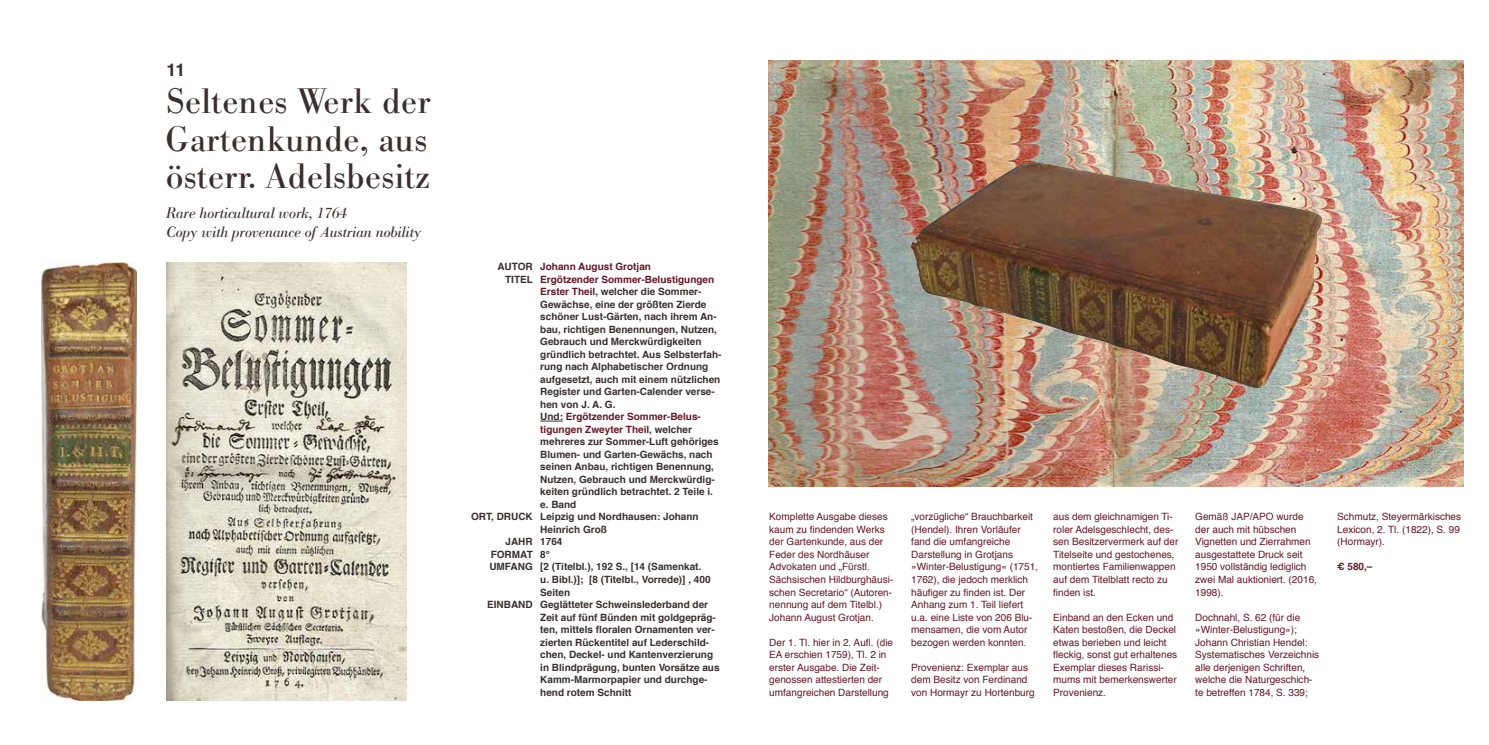
<style>
.page{position:relative;width:1489px;height:745px;background:#fff}
.page>*{position:absolute;margin:0;border:0;box-sizing:border-box;transform-origin:0 0}
.t1{font:35px/37.5px "Modern Bodoni";letter-spacing:.02em;color:#3b2f2e;text-align:justify}
.t2{font:700 17.5px "Helvetica";color:#3b2f2e}
.t3{font:italic 15px/18.8px "Modern Bodoni";color:#3b2f2e}
.t4{font:10px/12.5px "Helvetica";color:#651825}
.t5{font:700 10px "Helvetica";color:#3b2f2e}
.t6{font:700 10px "Helvetica";color:#651825}
.s1{color:#3b2f2e}
.s2{color:#651825}
</style>
<div class="page">
<img style="left:768px;top:61px;width:694px;height:425px">
<svg style="left:540px;top:420px;width:23px;height:1px"></svg>
<img style="left:167px;top:263px;width:240px;height:437px">
<img style="left:41px;top:262px;width:96px;height:438px">
<img style="left:911px;top:162px;width:411px;height:225px">
<h2 class="t2" style="left:167px;top:55px;width:20px">11</h2>
<h1 class="t1" style="left:167px;top:83px;width:266px">Seltenes Werk der Gartenkunde, aus österr. Adelsbesitz</h1>
<h3 class="t3" style="left:167px;top:204px;width:256px">Rare horticultural work, 1764<br>Copy with provenance of Austrian nobility</h3>
<p class="t6" style="left:497px;top:258px;width:155px"><span class="s1">AUTOR</span> Johann August Grotjan</p>
<p class="t6" style="left:505px;top:271px;width:211px"><span class="s1">TITEL</span> Ergötzender Sommer-Belustigungen</p>
<p class="t5" style="left:540px;top:283px;width:163px"><span class="s2">Erster Theil</span>, welcher die Sommer-</p>
<p class="t5" style="left:540px;top:296px;width:168px">Gewächse, eine der größten Zierde</p>
<p class="t5" style="left:540px;top:308px;width:178px">schöner Lust-Gärten, nach ihrem An-</p>
<p class="t5" style="left:540px;top:321px;width:178px">bau, richtigen Benennungen, Nutzen,</p>
<p class="t5" style="left:540px;top:333px;width:163px">Gebrauch und Merckwürdigkeiten</p>
<p class="t5" style="left:540px;top:346px;width:183px">gründlich betrachtet. Aus Selbsterfah-</p>
<p class="t5" style="left:540px;top:358px;width:169px">rung nach Alphabetischer Ordnung</p>
<p class="t5" style="left:540px;top:371px;width:182px">aufgesetzt, auch mit einem nützlichen</p>
<p class="t5" style="left:540px;top:383px;width:176px">Register und Garten-Calender verse-</p>
<p class="t5" style="left:540px;top:396px;width:77px">hen von J. A. G.</p>
<p class="t6" style="left:540px;top:408px;width:162px"><span class="s1">Und:</span> Ergötzender Sommer-Belus-</p>
<p class="t6" style="left:540px;top:421px;width:153px">tigungen Zweyter Theil<span class="s1">, welcher</span></p>
<p class="t5" style="left:540px;top:433px;width:180px">mehreres zur Sommer-Luft gehöriges</p>
<p class="t5" style="left:540px;top:446px;width:174px">Blumen- und Garten-Gewächs, nach</p>
<p class="t5" style="left:540px;top:458px;width:175px">seinen Anbau, richtigen Benennung,</p>
<p class="t5" style="left:540px;top:471px;width:176px">Nutzen, Gebrauch und Merckwürdig-</p>
<p class="t5" style="left:540px;top:483px;width:174px">keiten gründlich betrachtet. 2 Teile i.</p>
<p class="t5" style="left:540px;top:496px;width:38px">e. Band</p>
<p class="t5" style="left:471px;top:508px;width:229px">ORT, DRUCK Leipzig und Nordhausen: Johann</p>
<p class="t5" style="left:540px;top:521px;width:68px">Heinrich Groß</p>
<p class="t5" style="left:505px;top:533px;width:58px">JAHR 1764</p>
<p class="t5" style="left:490px;top:546px;width:61px">FORMAT 8°</p>
<p class="t5" style="left:489px;top:558px;width:213px">UMFANG [2 (Titelbl.), 192 S., [14 (Samenkat.</p>
<p class="t5" style="left:540px;top:571px;width:172px">u. Bibl.)]; [8 (Titelbl., Vorrede)] , 400</p>
<p class="t5" style="left:540px;top:583px;width:32px">Seiten</p>
<p class="t5" style="left:487px;top:596px;width:222px">EINBAND Geglätteter Schweinslederband der</p>
<p class="t5" style="left:540px;top:608px;width:177px">Zeit auf fünf Bünden mit goldgepräg-</p>
<p class="t5" style="left:540px;top:621px;width:176px">ten, mittels floralen Ornamenten ver-</p>
<p class="t5" style="left:540px;top:633px;width:170px">zierten Rückentitel auf Lederschild-</p>
<p class="t5" style="left:540px;top:646px;width:174px">chen, Deckel- und Kantenverzierung</p>
<p class="t5" style="left:540px;top:658px;width:181px">in Blindprägung, bunten Vorsätze aus</p>
<p class="t5" style="left:540px;top:671px;width:169px">Kamm-Marmorpapier und durchge-</p>
<p class="t5" style="left:540px;top:683px;width:93px">hend rotem Schnitt</p>
<p class="t4" style="left:769px;top:510px;width:125px">Komplette Ausgabe dieses kaum zu findenden Werks der Gartenkunde, aus der<br>Feder des Nordhäuser<br>Advokaten und „Fürstl.<br>Sächsischen Hildburghäusi&shy;schen Secretario“ (Autoren&shy;nennung auf dem Titelbl.)<br>Johann August Grotjan.</p>
<p class="t4" style="left:769px;top:635px;width:125px">Der 1. Tl. hier in 2. Aufl. (die<br>EA erschien 1759), Tl. 2 in erster Ausgabe. Die Zeit&shy;genossen attestierten der umfangreichen Darstellung</p>
<p class="t4" style="left:911px;top:510px;width:128px">„vorzügliche“ Brauchbarkeit (Hendel). I hren Vorläufer fand die umfangreiche<br>Darstellung in Grotjans »Winter-Belustigung« (1751,<br>1762), die jedoch merklich häufiger zu finden ist. Der<br>Anhang zum 1. Teil liefert u.a. eine Liste von 206 Blu&shy;mensamen, die vom Autor bezogen werden konnten.</p>
<p class="t4" style="left:911px;top:660px;width:125px">Provenienz: Exemplar aus dem Besitz von Ferdinand von Hormayr zu Hortenburg</p>
<p class="t4" style="left:1053px;top:510px;width:127px">aus dem gleichnamigen Ti&shy;roler Adelsgeschlecht, des&shy;sen Besitzervermerk auf der<br>Titelseite und gestochenes, montiertes Familienwappen auf dem Titelblatt recto zu finden ist.</p>
<p class="t4" style="left:1053px;top:610px;width:125px">Einband an den Ecken und<br>Katen bestoßen, die Deckel etwas berieben und leicht fleckig, sonst gut erhaltenes<br>Exemplar dieses Rarissi&shy;mums mit bemerkenswerter<br>Provenienz.</p>
<p class="t4" style="left:1195px;top:510px;width:123px">Gemäß JAP/APO wurde der auch mit hübschen<br>Vignetten und Zierrahmen ausgestattete Druck seit<br>1950 vollständig lediglich zwei Mal auktioniert. (2016,<br>1998).</p>
<p class="t4" style="left:1195px;top:610px;width:125px">Dochnahl, S. 62 (für die »Winter-Belustigung«);<br>Johann Christian Hendel:<br>Systematisches Verzeichnis alle derjenigen Schriften, welche die Naturgeschich&shy;te betreffen 1784, S. 339;</p>
<p class="t4" style="left:1336px;top:510px;width:125px">Schmutz, Steyermärkisches<br>Lexicon, 2. Tl. (1822), S. 99 (Hormayr).</p>
<p class="t6" style="left:1336px;top:558px;width:37px">€ 580,–</p>
</div>
